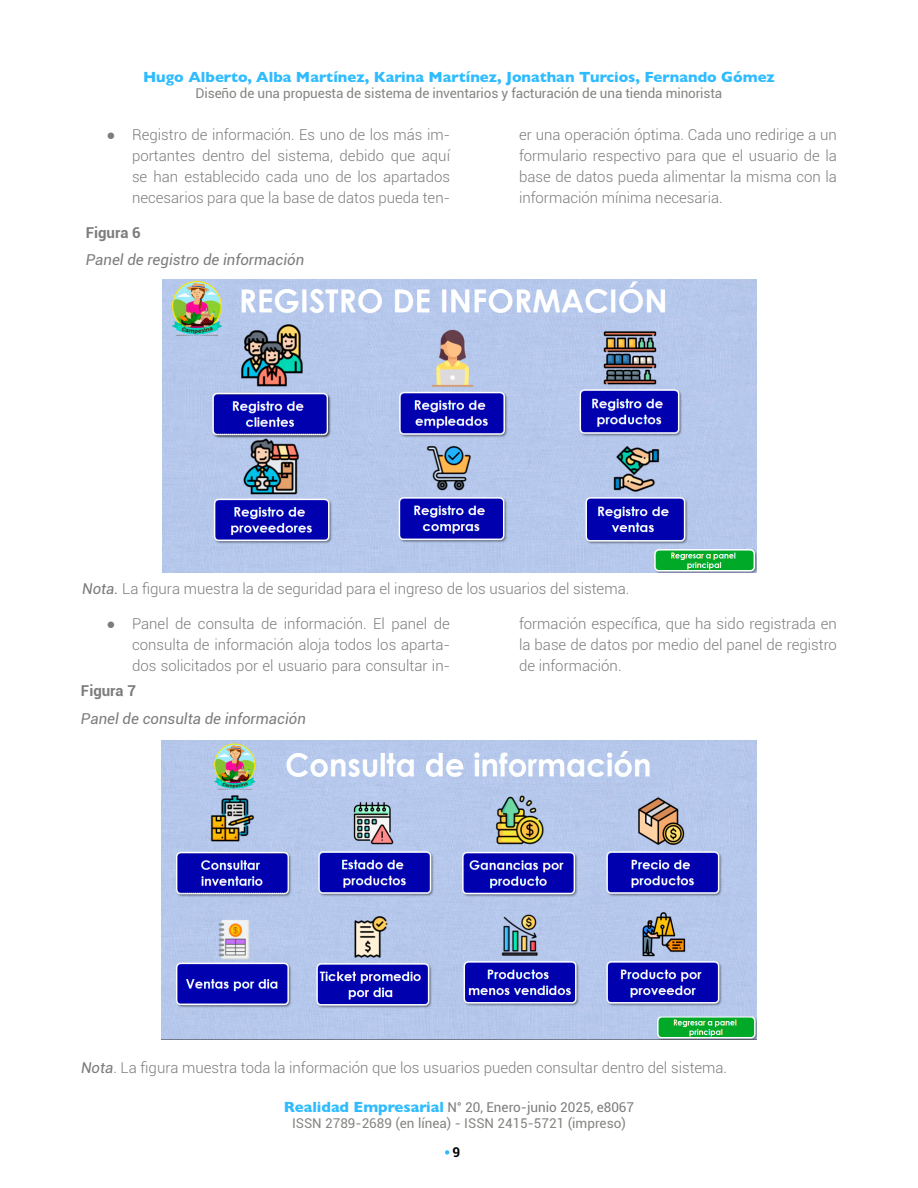
<style>
.page{position:relative;width:918px;height:1188px;background:#fff}
.page>*{position:absolute;margin:0;border:0;box-sizing:border-box;transform-origin:0 0}
.t1{font:300 15px/21px "Roboto";color:#7d7c7c;text-align:justify}
.t2{font:700 15px "Gill Sans";color:#2ebcff}
.t3{font:italic 15px "Roboto";color:#7d7c7c}
.t4{font:700 15px "Roboto";color:#7d7c7c}
.t5{font:13.5px/16.2px "Roboto";letter-spacing:-.01em;color:#858582;text-align:center}
.t6{font:700 13.5px "Roboto";color:#000}
.s1{font-family:"Arial Narrow";font-weight:400}
.s2{font-weight:400;font-style:italic}
.s3{font-family:"Gill Sans";font-weight:700;font-size:15px;color:#2ebcff}
.s4{color:#7b7c7e}
</style>
<div class="page">
<svg style="left:445px;top:1150px;width:4px;height:5px"></svg>
<img style="left:163px;top:279px;width:594px;height:294px">
<img style="left:161px;top:741px;width:596px;height:299px">
<p class="t2" style="left:143px;top:65px;width:633px">Hugo Alberto, Alba Martínez, Karina Martínez, Jonathan Turcios, Fernando Gómez</p>
<p class="t5" style="left:196px;top:85px;width:528px">Diseño de una propuesta de sistema de inventarios y facturación de una tienda minorista</p>
<p class="t1" style="left:132px;top:123px;width:319px;text-indent:-26px"><span class="s1">●</span> Registro de información. Es uno de los más im&shy;portantes dentro del sistema, debido que aquí se han establecido cada uno de los apartados necesarios para que la base de datos pueda ten-</p>
<p class="t1" style="left:519px;top:123px;width:319px">er una operación óptima. Cada uno redirige a un formulario respectivo para que el usuario de la base de datos pueda alimentar la misma con la información mínima necesaria.</p>
<p class="t4" style="left:86px;top:222px;width:56px">Figura 6</p>
<p class="t3" style="left:86px;top:250px;width:220px">Panel de registro de información</p>
<p class="t1" style="left:82px;top:578px;width:549px"><span class="s2">Nota.</span> La figura muestra la de seguridad para el ingreso de los usuarios del sistema.</p>
<p class="t1" style="left:132px;top:613px;width:319px;text-indent:-26px"><span class="s1">●</span> Panel de consulta de información. El panel de consulta de información aloja todos los aparta&shy;dos solicitados por el usuario para consultar in-</p>
<p class="t1" style="left:519px;top:613px;width:319px">formación específica, que ha sido registrada en la base de datos por medio del panel de registro de información.</p>
<p class="t4" style="left:81px;top:680px;width:56px">Figura 7</p>
<p class="t3" style="left:81px;top:708px;width:226px">Panel de consulta de información</p>
<p class="t1" style="left:81px;top:1057px;width:648px"><span class="s2">Nota</span>. La figura muestra toda la información que los usuarios pueden consultar dentro del sistema.</p>
<p class="t5" style="left:284px;top:1098px;width:352px"><span class="s3">Realidad Empresarial</span> <span class="s4">N° 20, Enero-junio 2025, e8067<br></span>ISSN 2789-2689 (en línea) - ISSN 2415-5721 (impreso)</p>
<p class="t6" style="left:453px;top:1143px;width:9px">9</p>
</div>
